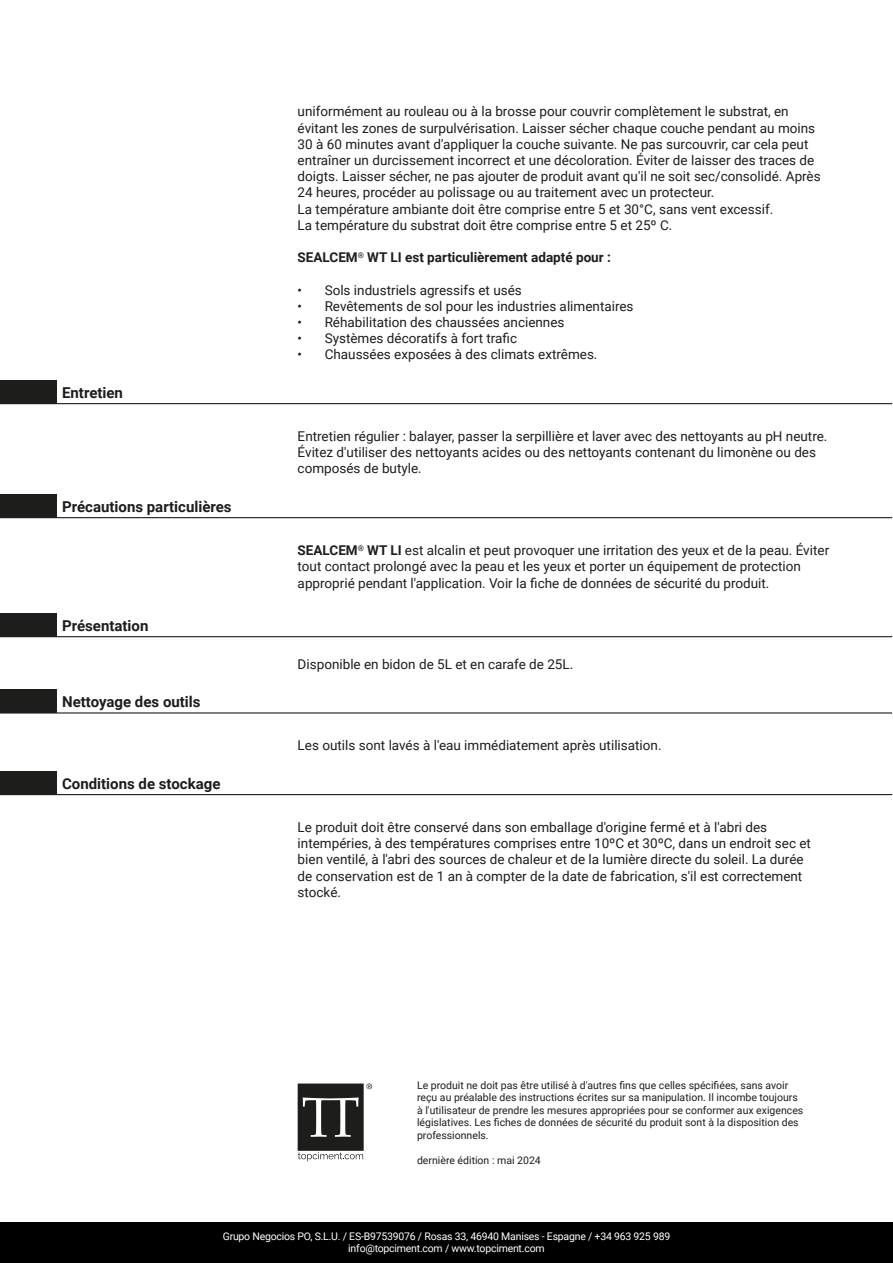
<style>
.page{position:relative;width:893px;height:1263px;background:#fff}
.page>*{position:absolute;margin:0;border:0;box-sizing:border-box;transform-origin:0 0}
.t1{font:700 15px "Roboto";color:#1d1d1b}
.TEXTO_GROSO{font:13.5px/16.2px "Roboto";color:#1d1d1b}
.TEXTO_GROSO-2{font:700 13.5px "Roboto";color:#1d1d1b}
.t2{font:10.5px/12.6px "Roboto";color:#1d1d1b}
.t3{font:10.5px/12px "Roboto";letter-spacing:-.02em;color:#fff;text-align:center}
.s1{font-weight:700}
</style>
<div class="page">
<div style="left:0;top:1222px;width:893px;height:41px;background:#000"></div>
<div style="left:0;top:380px;width:56px;height:24px;background:#1d1d1b"></div>
<hr style="left:56px;top:403px;width:836px;height:1px;background:#1d1d1b">
<div style="left:0;top:494px;width:56px;height:24px;background:#1d1d1b"></div>
<hr style="left:56px;top:517px;width:836px;height:1px;background:#1d1d1b">
<div style="left:0;top:613px;width:56px;height:24px;background:#1d1d1b"></div>
<hr style="left:56px;top:636px;width:836px;height:1px;background:#1d1d1b">
<div style="left:0;top:690px;width:56px;height:23px;background:#1d1d1b"></div>
<hr style="left:56px;top:712px;width:836px;height:1px;background:#1d1d1b">
<div style="left:0;top:771px;width:56px;height:23px;background:#1d1d1b"></div>
<hr style="left:0;top:794px;width:56px;height:1px;background:#1d1d1b">
<hr style="left:56px;top:794px;width:836px;height:1px;background:#1d1d1b">
<svg style="left:298px;top:1083px;width:74px;height:78px"></svg>
<h3 class="t1" style="left:62px;top:382px;width:62px">Entretien</h3>
<h3 class="t1" style="left:62px;top:496px;width:171px">Précautions particulières</h3>
<h3 class="t1" style="left:62px;top:615px;width:88px">Présentation</h3>
<h3 class="t1" style="left:62px;top:691px;width:140px">Nettoyage des outils</h3>
<h3 class="t1" style="left:62px;top:773px;width:160px">Conditions de stockage</h3>
<p class="TEXTO_GROSO" style="left:298px;top:103px;width:525px">uniformément au rouleau ou à la brosse pour couvrir complètement le substrat, en évitant les zones de surpulvérisation. Laisser sécher chaque couche pendant au moins 30 à 60 minutes avant d'appliquer la couche suivante. Ne pas surcouvrir, car cela peut entraîner un durcissement incorrect et une décoloration. Éviter de laisser des traces de doigts. Laisser sécher, ne pas ajouter de produit avant qu'il ne soit sec/consolidé. Après 24 heures, procéder au polissage ou au traitement avec un protecteur.</p>
<p class="TEXTO_GROSO" style="left:298px;top:200px;width:477px">La température ambiante doit être comprise entre 5 et 30°C, sans vent excessif.</p>
<p class="TEXTO_GROSO" style="left:298px;top:216px;width:376px">La température du substrat doit être comprise entre 5 et 25º C.</p>
<p class="TEXTO_GROSO-2" style="left:298px;top:248px;width:315px">SEALCEM<sup>®</sup> WT LI est particulièrement adapté pour :</p>
<p class="TEXTO_GROSO" style="left:298px;top:281px;width:226px">• Sols industriels agressifs et usés</p>
<p class="TEXTO_GROSO" style="left:298px;top:297px;width:337px">• Revêtements de sol pour les industries alimentaires</p>
<p class="TEXTO_GROSO" style="left:298px;top:314px;width:268px">• Réhabilitation des chaussées anciennes</p>
<p class="TEXTO_GROSO" style="left:298px;top:330px;width:221px">• Systèmes décoratifs à fort trafic</p>
<p class="TEXTO_GROSO" style="left:298px;top:346px;width:301px">• Chaussées exposées à des climats extrêmes.</p>
<p class="TEXTO_GROSO" style="left:298px;top:428px;width:531px">Entretien régulier : balayer, passer la serpillière et laver avec des nettoyants au pH neutre.<br>Évitez d'utiliser des nettoyants acides ou des nettoyants contenant du limonène ou des composés de butyle.</p>
<p class="TEXTO_GROSO" style="left:298px;top:542px;width:533px"><span class="s1">SEALCEM</span><sup>®</sup> <span class="s1">WT LI</span> est alcalin et peut provoquer une irritation des yeux et de la peau. Éviter tout contact prolongé avec la peau et les yeux et porter un équipement de protection approprié pendant l'application. Voir la fiche de données de sécurité du produit.</p>
<p class="TEXTO_GROSO" style="left:298px;top:655px;width:277px">Disponible en bidon de 5L et en carafe de 25L.</p>
<p class="TEXTO_GROSO" style="left:298px;top:737px;width:365px">Les outils sont lavés à l'eau immédiatement après utilisation.</p>
<p class="TEXTO_GROSO" style="left:298px;top:819px;width:515px">Le produit doit être conservé dans son emballage d'origine fermé et à l'abri des intempéries, à des températures comprises entre 10ºC et 30ºC, dans un endroit sec et bien ventilé, à l'abri des sources de chaleur et de la lumière directe du soleil. La durée de conservation est de 1 an à compter de la date de fabrication, s'il est correctement stocké.</p>
<p class="t2" style="left:417px;top:1078px;width:388px">Le produit ne doit pas être utilisé à d'autres fins que celles spécifiées, sans avoir reçu au préalable des instructions écrites sur sa manipulation. Il incombe toujours à l'utilisateur de prendre les mesures appropriées pour se conformer aux exigences législatives. Les fiches de données de sécurité du produit sont à la disposition des professionnels.</p>
<p class="t2" style="left:417px;top:1154px;width:125px">dernière édition : mai 2024</p>
<p class="t3" style="left:223px;top:1230px;width:449px">Grupo Negocios PO, S.L.U. / ES-B97539076 / Rosas 33, 46940 Manises - Espagne / +34 963 925 989 info@topciment.com / www.topciment.com</p>
</div>
